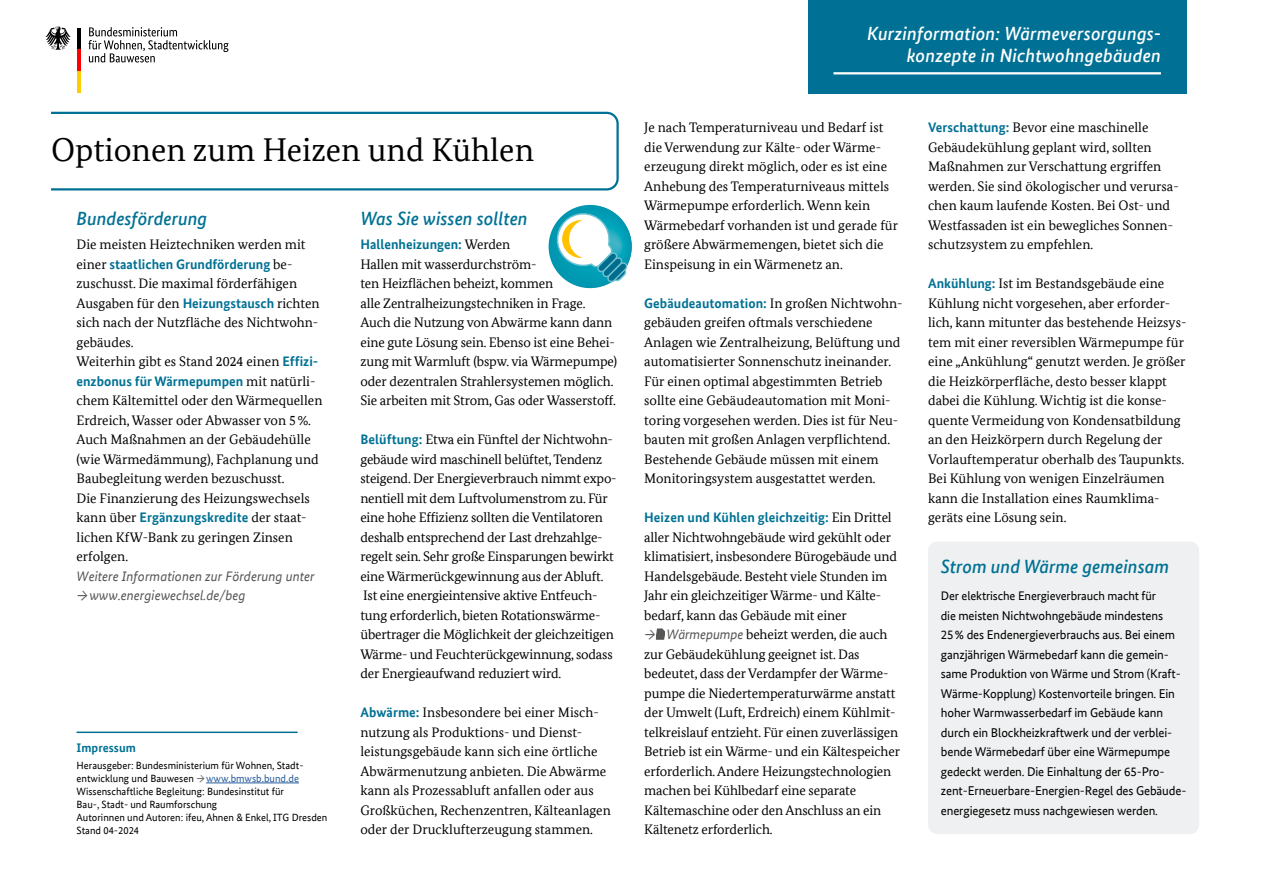
<style>
.page{position:relative;width:1263px;height:893px;background:#fff}
.page>*{position:absolute;margin:0;border:0;box-sizing:border-box;transform-origin:0 0}
.Überschrift_2_Hierarchie_NEU{font:33px "Bundes Serif Web";color:#000}
.t1{font:italic 500 18.75px/22.5px "Bundes Sans Web";letter-spacing:.01em;color:#fff;text-align:right}
.Zwischenüberschrift_3_Hierarchie_NEU{font:italic 500 18.75px "Bundes Sans Web";color:#007194}
.Infokasten_Überschrift_NEU{font:italic 500 18.75px "Bundes Sans Web";color:#007194}
.Text_Fließtext_NEU_9{font:13.8px/19.5px "Bundes Serif Web";color:#000}
.Text_Fließtext_NEU_9-2{font:italic 13.8px "Bundes Sans Web";color:#575756}
.Infokasten_NEU{font:12.75px/19.5px "Bundes Sans Web";letter-spacing:-.01em;color:#000}
.Infokasten_NEU-2{font:12.45px "Bundes Sans Web";letter-spacing:-.01em;color:#000}
.Infokasten_NEU-3{font:700 12.45px "Bundes Sans Web";letter-spacing:.005em;color:#007194}
.Infokasten_NEU-4{font:10.5px/13px "Bundes Sans Web";color:#000}
.s1{font-family:"Bundes Sans Web";font-weight:700;color:#007194}
.s2{font-style:italic;color:#575756}
.s3{color:#275b9b}
.s4{font-family:"Bundes Sans Web";font-style:italic;color:#575756}
.s5{font-size:12.45px}
</style>
<div class="page">
<svg style="left:88px;top:27px;width:141px;height:35px"></svg>
<svg style="left:45px;top:27px;width:26px;height:23px"></svg>
<hr style="left:77px;top:28px;width:4px;height:21px;background:#000">
<hr style="left:77px;top:49px;width:4px;height:22px;background:#f00">
<hr style="left:77px;top:71px;width:4px;height:22px;background:#fc0">
<div style="left:807px;top:0;width:379px;height:93px;background:#007194"></div>
<hr style="left:833px;top:72px;width:328px;height:2px;background:#fff">
<svg style="left:51px;top:111px;width:568px;height:80px"></svg>
<svg style="left:548px;top:205px;width:84px;height:84px"></svg>
<hr style="left:206px;top:783px;width:93px;height:1px;background:#275b9b">
<hr style="left:77px;top:731px;width:221px;height:2px;background:#007194">
<div style="left:928px;top:542px;width:271px;height:292px;background:#eff0f1;border-radius:9px"></div>
<h1 class="Überschrift_2_Hierarchie_NEU" style="left:51px;top:130px;width:485px">Optionen zum Heizen und Kühlen</h1>
<h2 class="Zwischenüberschrift_3_Hierarchie_NEU" style="left:77px;top:208px;width:132px">Bundesförderung</h2>
<p class="Text_Fließtext_NEU_9" style="left:77px;top:234px;width:245px">Die meisten Heiztechniken werden mit einer <span class="s1">staatlichen Grundförderung</span> be&shy;zuschusst. Die maximal förderfähigen Ausgaben für den <span class="s1">Heizungstausch</span> richten sich nach der Nutzfläche des Nichtwohn&shy;gebäudes.</p>
<p class="Text_Fließtext_NEU_9" style="left:77px;top:351px;width:247px">Weiterhin gibt es Stand 2024 einen <span class="s1">Effizi&shy;enzbonus für Wärmepumpen</span> mit natürli&shy;chem Kältemittel oder den Wärmequellen Erdreich, Wasser oder Abwasser von 5%.<br>Auch Maßnahmen an der Gebäudehülle (wie Wärmedämmung), Fachplanung und Baubegleitung werden bezuschusst.</p>
<p class="Text_Fließtext_NEU_9" style="left:77px;top:488px;width:235px">Die Finanzierung des Heizungswechsels kann über <span class="s1">Ergänzungskredite</span> der staat&shy;lichen KfW-Bank zu geringen Zinsen erfolgen.</p>
<p class="Text_Fließtext_NEU_9-2" style="left:77px;top:568px;width:240px">Weitere Informationen zur Förderung unter</p>
<p class="Text_Fließtext_NEU_9-2" style="left:77px;top:587px;width:171px">→ www.energiewechsel.de/beg</p>
<p class="Infokasten_NEU-3" style="left:77px;top:740px;width:61px">Impressum</p>
<p class="Infokasten_NEU-4" style="left:77px;top:759px;width:252px">Herausgeber: Bundesministerium für Wohnen, Stadt&shy;entwicklung und Bauwesen <span class="s2">→</span><span class="s3">www.bmwsb.bund.de </span>Wissenschaftliche Begleitung: Bundesinstitut für<br>Bau-, Stadt- und Raumforschung<br>Autorinnen und Autoren: ifeu, Ahnen &amp; Enkel, ITG Dresden Stand 04-2024</p>
<h2 class="Zwischenüberschrift_3_Hierarchie_NEU" style="left:360px;top:208px;width:169px">Was Sie wissen sollten</h2>
<p class="Text_Fließtext_NEU_9" style="left:360px;top:234px;width:258px"><span class="s1">Hallenheizungen:</span> Werden<br>Hallen mit wasserdurchström-<br>ten Heizflächen beheizt, kommen<br>alle Zentralheizungstechniken in Frage.<br>Auch die Nutzung von Abwärme kann dann eine gute Lösung sein. Ebenso ist eine Behei&shy;zung mit Warmluft (bspw. via Wärmepumpe) oder dezentralen Strahlersystemen möglich.<br>Sie arbeiten mit Strom, Gas oder Wasserstoff.</p>
<p class="Text_Fließtext_NEU_9" style="left:360px;top:429px;width:258px"><span class="s1">Belüftung:</span> Etwa ein Fünftel der Nichtwohn&shy;gebäude wird maschinell belüftet, Tendenz steigend. Der Energieverbrauch nimmt expo&shy;nentiell mit dem Luftvolumenstrom zu. Für eine hohe Effizienz sollten die Ventilatoren deshalb entsprechend der Last drehzahlge&shy;regelt sein. Sehr große Einsparungen bewirkt eine Wärmerückgewinnung aus der Abluft.<br>Ist eine energieintensive aktive Entfeuch&shy;tung erforderlich, bieten Rotationswärme&shy;übertrager die Möglichkeit der gleichzeitigen Wärme- und Feuchterückgewinnung, sodass der Energieaufwand reduziert wird.</p>
<p class="Text_Fließtext_NEU_9" style="left:360px;top:702px;width:252px"><span class="s1">Abwärme:</span> Insbesondere bei einer Misch&shy;nutzung als Produktions- und Dienst&shy;leistungsgebäude kann sich eine örtliche Abwärmenutzung anbieten. Die Abwärme kann als Prozessabluft anfallen oder aus Großküchen, Rechenzentren, Kälteanlagen oder der Drucklufterzeugung stammen.</p>
<h2 class="t1" style="left:867px;top:22px;width:296px">Kurzinformation: Wärmeversorgungs&shy;konzepte in Nichtwohngebäuden</h2>
<p class="Text_Fließtext_NEU_9" style="left:644px;top:117px;width:255px">Je nach Temperaturniveau und Bedarf ist die Verwendung zur Kälte- oder Wärme&shy;erzeugung direkt möglich, oder es ist eine Anhebung des Temperaturniveaus mittels Wärmepumpe erforderlich. Wenn kein Wärmebedarf vorhanden ist und gerade für größere Abwärmemengen, bietet sich die Einspeisung in ein Wärmenetz an.</p>
<p class="Text_Fließtext_NEU_9" style="left:644px;top:293px;width:260px"><span class="s1">Gebäudeautomation:</span> In großen Nichtwohn&shy;gebäuden greifen oftmals verschiedene Anlagen wie Zentralheizung, Belüftung und automatisierter Sonnenschutz ineinander.<br>Für einen optimal abgestimmten Betrieb sollte eine Gebäudeautomation mit Moni&shy;toring vorgesehen werden. Dies ist für Neu&shy;bauten mit großen Anlagen verpflichtend.<br>Bestehende Gebäude müssen mit einem Monitoringsystem ausgestattet werden.</p>
<p class="Text_Fließtext_NEU_9" style="left:644px;top:507px;width:254px"><span class="s1">Heizen und Kühlen gleichzeitig:</span> Ein Drittel aller Nichtwohngebäude wird gekühlt oder klimatisiert, insbesondere Bürogebäude und Handelsgebäude. Besteht viele Stunden im Jahr ein gleichzeitiger Wärme- und Kälte&shy;bedarf, kann das Gebäude mit einer</p>
<p class="Text_Fließtext_NEU_9" style="left:644px;top:624px;width:257px"><span class="s4">→ Wärmepumpe</span> beheizt werden, die auch zur Gebäudekühlung geeignet ist. Das bedeutet, dass der Verdampfer der Wärme&shy;pumpe die Niedertemperaturwärme anstatt der Umwelt (Luft, Erdreich) einem Kühlmit&shy;telkreislauf entzieht. Für einen zuverlässigen Betrieb ist ein Wärme- und ein Kältespeicher erforderlich. Andere Heizungstechnologien machen bei Kühlbedarf eine separate Kältemaschine oder den Anschluss an ein Kältenetz erforderlich.</p>
<p class="Text_Fließtext_NEU_9" style="left:928px;top:117px;width:252px"><span class="s1">Verschattung:</span> Bevor eine maschinelle Gebäudekühlung geplant wird, sollten Maßnahmen zur Verschattung ergriffen werden. Sie sind ökologischer und verursa&shy;chen kaum laufende Kosten. Bei Ost- und Westfassaden ist ein bewegliches Sonnen&shy;schutzsystem zu empfehlen.</p>
<p class="Text_Fließtext_NEU_9" style="left:928px;top:273px;width:260px"><span class="s1">Ankühlung:</span> Ist im Bestandsgebäude eine Kühlung nicht vorgesehen, aber erforder&shy;lich, kann mitunter das bestehende Heizsys&shy;tem mit einer reversiblen Wärmepumpe für eine „Ankühlung“ genutzt werden. Je größer die Heizkörperfläche, desto besser klappt dabei die Kühlung. Wichtig ist die konse&shy;quente Vermeidung von Kondensatbildung an den Heizkörpern durch Regelung der Vorlauftemperatur oberhalb des Taupunkts.<br>Bei Kühlung von wenigen Einzelräumen kann die Installation eines Raumklima&shy;geräts eine Lösung sein.</p>
<h2 class="Infokasten_Überschrift_NEU" style="left:941px;top:556px;width:230px">Strom und Wärme gemeinsam</h2>
<p class="Infokasten_NEU-2" style="left:941px;top:589px;width:217px">Der elektrische Energieverbrauch macht für</p>
<p class="Infokasten_NEU" style="left:941px;top:605px;width:247px"><span class="s5">die</span> meisten Nichtwohngebäude mindestens 25% des Endenergieverbrauchs aus. Bei einem ganzjährigen Wärmebedarf kann die gemein&shy;same Produktion von Wärme und Strom (Kraft-Wärme-Kopplung) Kostenvorteile bringen. Ein hoher Warmwasserbedarf im Gebäude kann durch ein Blockheizkraftwerk und der verblei&shy;bende Wärmebedarf über eine Wärmepumpe gedeckt werden. Die Einhaltung der 65-Pro&shy;zent-Erneuerbare-Energien-Regel des Gebäude&shy;energiegesetz muss nachgewiesen werden.</p>
</div>
